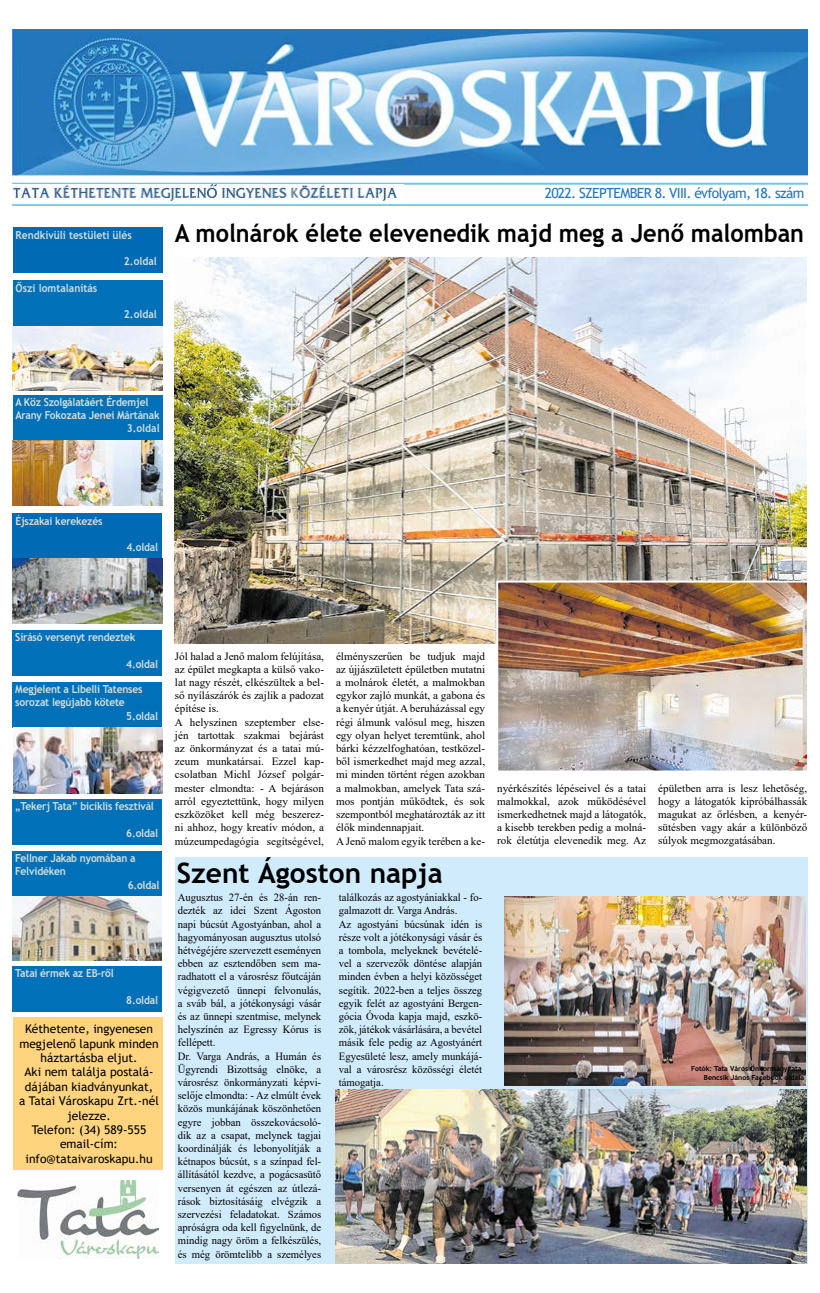
<style>
.page{position:relative;width:820px;height:1293px;background:#fff}
.page>*{position:absolute;margin:0;border:0;box-sizing:border-box;transform-origin:0 0}
.t1{font:700 28px "Trebuchet MS";color:#000}
.t2{font:700 25px "Trebuchet MS";color:#000;scale:.94 1}
.t3{font:14px "Trebuchet MS";letter-spacing:-.05em;color:#2376bc}
.t4{font:12px/14.4px "Trebuchet MS";color:#000;text-align:center}
.t5{font:11px/13.2px "Times New Roman";color:#000}
.t6{font:700 11px "Trebuchet MS";letter-spacing:-.02em;color:#d3dedc;scale:.93 1}
.t7{font:700 11px "Trebuchet MS";color:#d3dedc;scale:.93 1}
.t8{font:700 7px/8.4px "Trebuchet MS";color:#000;text-align:right}
</style>
<div class="page">
<img style="left:13px;top:30px;width:794px;height:175px">
<div style="left:13px;top:1017px;width:149px;height:152px;background:#fed47f"></div>
<img style="left:13px;top:184px;width:390px;height:17px">
<div style="left:12px;top:851px;width:150px;height:45px;background:#0071b9"></div>
<div style="left:12px;top:630px;width:150px;height:45px;background:#0071b9"></div>
<div style="left:13px;top:395px;width:149px;height:45px;background:#0071b9"></div>
<div style="left:12px;top:966px;width:150px;height:46px;background:#0071b9"></div>
<div style="left:12px;top:799px;width:150px;height:46px;background:#0071b9"></div>
<div style="left:12px;top:682px;width:150px;height:46px;background:#0071b9"></div>
<div style="left:13px;top:281px;width:149px;height:45px;background:#0071b9"></div>
<div style="left:13px;top:513px;width:149px;height:46px;background:#006ab5"></div>
<div style="left:13px;top:227px;width:149px;height:46px;background:#006ab5"></div>
<img style="left:13px;top:896px;width:149px;height:64px">
<img style="left:13px;top:440px;width:149px;height:66px">
<img style="left:13px;top:559px;width:149px;height:64px">
<img style="left:13px;top:326px;width:149px;height:64px">
<img style="left:13px;top:728px;width:149px;height:65px">
<img style="left:17px;top:1180px;width:141px;height:79px">
<img style="left:175px;top:257px;width:631px;height:386px">
<img style="left:499px;top:583px;width:307px;height:186px">
<div style="left:496px;top:580px;width:314px;height:192px;border:2px solid #fff"></div>
<div style="left:175px;top:857px;width:631px;height:406px;background:#d0ebfc"></div>
<img style="left:335px;top:1089px;width:471px;height:174px">
<img style="left:504px;top:897px;width:301px;height:188px">
<p class="t7" style="left:16px;top:228px;width:126px">Rendkívüli testületi ülés</p>
<p class="t6" style="left:124px;top:254px;width:37px">2.oldal</p>
<p class="t7" style="left:16px;top:281px;width:89px">Őszi lomtalanítás</p>
<p class="t6" style="left:124px;top:307px;width:37px">2.oldal</p>
<p class="t3" style="left:544px;top:184px;width:261px">2022. SZEPTEMBER 8. VIII. évfolyam, 18. szám</p>
<h2 class="t2" style="left:175px;top:217px;width:670px">A molnárok élete elevenedik majd meg a Jenő malomban</h2>
<p class="t6" style="left:15px;top:395px;width:144px">A Köz Szolgálatáért Érdemjel</p>
<p class="t6" style="left:15px;top:408px;width:156px">Arany Fokozata Jenei Mártának</p>
<p class="t6" style="left:127px;top:421px;width:37px">3.oldal</p>
<p class="t6" style="left:15px;top:514px;width:95px">Éjszakai kerekezés</p>
<p class="t6" style="left:126px;top:540px;width:36px">4.oldal</p>
<p class="t6" style="left:15px;top:630px;width:131px">Sírásó versenyt rendeztek</p>
<p class="t6" style="left:126px;top:657px;width:36px">4.oldal</p>
<p class="t6" style="left:15px;top:682px;width:138px">Megjelent a Libelli Tatenses</p>
<p class="t6" style="left:15px;top:695px;width:119px">sorozat legújabb kötete</p>
<p class="t6" style="left:126px;top:709px;width:36px">5.oldal</p>
<p class="t6" style="left:15px;top:799px;width:151px">„Tekerj Tata” biciklis fesztivál</p>
<p class="t6" style="left:126px;top:826px;width:36px">6.oldal</p>
<p class="t6" style="left:15px;top:851px;width:131px">Fellner Jakab nyomában a</p>
<p class="t6" style="left:15px;top:864px;width:56px">Felvidéken</p>
<p class="t6" style="left:128px;top:877px;width:36px">6.oldal</p>
<p class="t6" style="left:15px;top:966px;width:107px">Tatai érmek az EB-ről</p>
<p class="t6" style="left:126px;top:993px;width:36px">8.oldal</p>
<p class="t4" style="left:19px;top:1021px;width:141px">Kéthetente, ingyenesen megjelenő lapunk minden háztartásba eljut.<br>Aki nem találja postalá&shy;dájában kiadványunkat,<br>a Tatai Városkapu Zrt.-nél jelezze.<br>Telefon: (34) 589-555 email-cím: info@tataivaroskapu.hu</p>
<p class="t5" style="left:175px;top:649px;width:150px">Jól halad a Jenő malom felújítása, az épület megkapta a külső vako&shy;lat nagy részét, elkészültek a bel&shy;ső nyílászárók és zajlik a padozat építése is.<br>A helyszínen szeptember else&shy;jén tartottak szakmai bejárást az önkormányzat és a tatai mú&shy;zeum munkatársai. Ezzel kap&shy;csolatban Michl József polgár&shy;mester elmondta: - A bejáráson arról egyeztettünk, hogy milyen eszközöket kell még beszerez&shy;ni ahhoz, hogy kreatív módon, a múzeumpedagógia segítségével,</p>
<p class="t5" style="left:336px;top:649px;width:150px">élményszerűen be tudjuk majd az újjászületett épületben mutatni a molnárok életét, a malmokban egykor zajló munkát, a gabona és a kenyér útját. A beruházással egy régi álmunk valósul meg, hiszen egy olyan helyet teremtünk, ahol bárki kézzelfoghatóan, testközel&shy;ből ismerkedhet majd meg azzal, mi minden történt régen azokban a malmokban, amelyek Tata szá&shy;mos pontján működtek, és sok szempontból meghatározták az itt élők mindennapjait.<br>A Jenő malom egyik terében a ke-</p>
<h1 class="t1" style="left:177px;top:855px;width:267px">Szent Ágoston napja</h1>
<p class="t5" style="left:178px;top:890px;width:145px">Augusztus 27-én és 28-án ren&shy;dezték az idei Szent Ágoston napi búcsút Agostyánban, ahol a hagyományosan augusztus utolsó hétvégéjére szervezett eseményen ebben az esztendőben sem ma&shy;radhatott el a városrész főutcáján végigvezető ünnepi felvonulás, a sváb bál, a jótékonysági vásár és az ünnepi szentmise, melynek helyszínén az Egressy Kórus is fellépett.<br>Dr. Varga András, a Humán és<br>Ügyrendi Bizottság elnöke, a városrész önkormányzati képvi&shy;selője elmondta: - Az elmúlt évek közös munkájának köszönhetően egyre jobban összekovácsoló&shy;dik az a csapat, melynek tagjai koordinálják és lebonyolítják a kétnapos búcsút, s a színpad fel&shy;állításától kezdve, a pogácsasütő versenyen át egészen az útlezá&shy;rások biztosításáig elvégzik a szervezési feladatokat. Számos apróságra oda kell figyelnünk, de mindig nagy öröm a felkészülés, és még örömtelibb a személyes</p>
<p class="t5" style="left:339px;top:890px;width:145px">találkozás az agostyániakkal - fo&shy;galmazott dr. Varga András.<br>Az agostyáni búcsúnak idén is része volt a jótékonysági vásár és a tombola, melyeknek bevételé&shy;vel a szervezők döntése alapján minden évben a helyi közösséget segítik. 2022-ben a teljes összeg egyik felét az agostyáni Bergen&shy;gócia Óvoda kapja majd, eszkö&shy;zök, játékok vásárlására, a bevétel másik fele pedig az Agostyánért<br>Egyesületé lesz, amely munkájá&shy;val a városrész közösségi életét támogatja.</p>
<p class="t5" style="left:497px;top:781px;width:150px;text-align:justify">nyérkészítés lépéseivel és a tatai malmokkal, azok működésével ismerkedhetnek majd a látogatók, a kisebb terekben pedig a molná&shy;rok életútja elevenedik meg. Az</p>
<p class="t5" style="left:658px;top:781px;width:150px;text-align:justify">épületben arra is lesz lehetőség, hogy a látogatók kipróbálhassák magukat az őrlésben, a kenyér&shy;sütésben vagy akár a különböző súlyok megmozgatásában.</p>
<p class="t8" style="left:691px;top:1064px;width:114px">Fotók: Tata Város Önkormányzata,<br>Bencsik János Facebook oldala</p>
</div>
